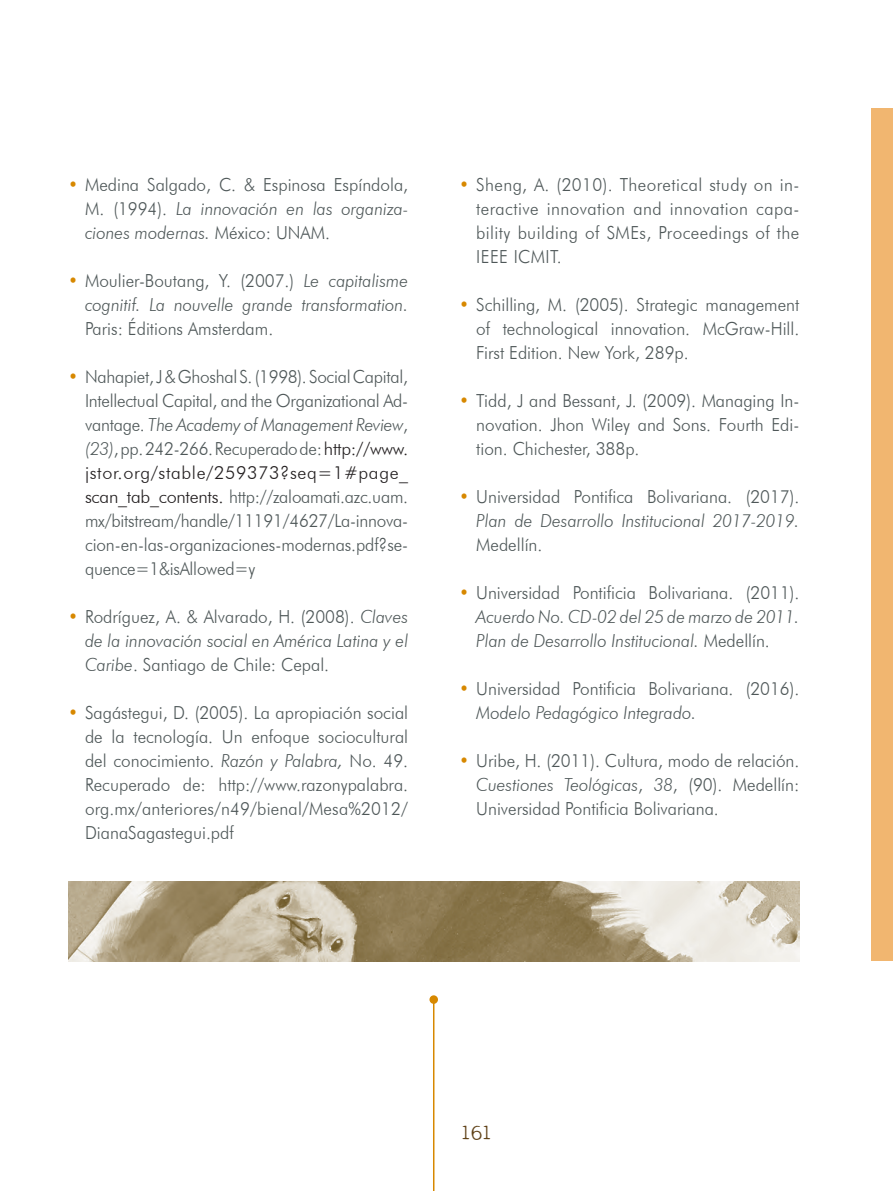
<style>
.page{position:relative;width:893px;height:1191px;background:#fff}
.page>*{position:absolute;margin:0;border:0;box-sizing:border-box;transform-origin:0 0}
.t1{font:21px "My type of font";color:#604218}
._01b_Texto_Corrido_D{font:300 18px/24px "Futura BT";color:#4e5758;text-align:justify;scale:.95 1}
._01b_Texto_Corrido_D-2{font:italic 300 18px/24px "Futura BT";color:#4e5758;text-align:justify;scale:.95 1}
.s1{color:#d78800}
.s2{font-style:italic}
.s3{font-style:normal;color:#d78800}
.s4{font-style:normal}
.s5{color:#231f20}
</style>
<div class="page">
<hr style="left:433px;top:999px;width:1px;height:192px;background:#d78800">
<div style="left:429px;top:995px;width:9px;height:8px;background:#d78800;border-radius:50%"></div>
<div style="left:872px;top:108px;width:21px;height:853px;background:#f1b670"></div>
<img style="left:68px;top:881px;width:731px;height:80px">
<p class="_01b_Texto_Corrido_D" style="left:85px;top:172px;width:342px;text-indent:-17px"><span class="s1">•</span> Medina Salgado, C. &amp; Espinosa Espíndola, M. (1994). <span class="s2">La innovación en las organiza&shy;ciones modernas.</span> México: UNAM.</p>
<p class="_01b_Texto_Corrido_D-2" style="left:85px;top:268px;width:342px;text-indent:-17px"><span class="s3">•</span> <span class="s4">Moulier-Boutang, Y. (2007.)</span> Le capitalisme cognitif. La nouvelle grande transformation.<br><span class="s4">Paris: Éditions Amsterdam.</span></p>
<p class="_01b_Texto_Corrido_D" style="left:85px;top:364px;width:342px;text-indent:-17px"><span class="s1">•</span> Nahapiet, J &amp; Ghoshal S. (1998). Social Capital, Intellectual Capital, and the Organizational Ad&shy;vantage. <span class="s2">The Academy of Management Review</span>, <span class="s2">(23)</span>, pp. 242-266. Recuperado de: <span class="s5">http://www. jstor.org/stable/259373?seq=1#page_ scan_tab_contents.</span> http://zaloamati.azc.uam. mx/bitstream/handle/11191/4627/La-innova&shy;cion-en-las-organizaciones-modernas.pdf?se&shy;quence=1&amp;isAllowed=y</p>
<p class="_01b_Texto_Corrido_D" style="left:85px;top:604px;width:342px;text-indent:-17px"><span class="s1">•</span> Rodríguez, A. &amp; Alvarado, H. (2008). <span class="s2">Claves de la innovación social en América Latina y el Caribe</span>. Santiago de Chile: Cepal.</p>
<p class="_01b_Texto_Corrido_D" style="left:85px;top:700px;width:342px;text-indent:-17px"><span class="s1">•</span> Sagástegui, D. (2005). La apropiación social de la tecnología. Un enfoque sociocultural del conocimiento. <span class="s2">Razón y Palabra,</span> No. 49.<br>Recuperado de: http://www.razonypalabra. org.mx/anteriores/n49/bienal/Mesa%2012/ DianaSagastegui.pdf</p>
<p class="_01b_Texto_Corrido_D" style="left:476px;top:172px;width:342px;text-indent:-17px"><span class="s1">•</span> Sheng, A. (2010). Theoretical study on in&shy;teractive innovation and innovation capa&shy;bility building of SMEs, Proceedings of the IEEE ICMIT.</p>
<p class="_01b_Texto_Corrido_D" style="left:476px;top:292px;width:342px;text-indent:-17px"><span class="s1">•</span> Schilling, M. (2005). Strategic management of technological innovation. McGraw-Hill.<br>First Edition. New York, 289p.</p>
<p class="_01b_Texto_Corrido_D" style="left:476px;top:388px;width:342px;text-indent:-17px"><span class="s1">•</span> Tidd, J and Bessant, J. (2009). Managing In&shy;novation. Jhon Wiley and Sons. Fourth Edi&shy;tion. Chichester, 388p.</p>
<p class="_01b_Texto_Corrido_D" style="left:476px;top:484px;width:342px;text-indent:-17px"><span class="s1">•</span> Universidad Pontifica Bolivariana. (2017).<br><span class="s2">Plan de Desarrollo Institucional 2017-2019.<br></span>Medellín.</p>
<p class="_01b_Texto_Corrido_D-2" style="left:476px;top:580px;width:342px;text-indent:-17px"><span class="s3">•</span> <span class="s4">Universidad Pontificia Bolivariana. (2011).<br></span>Acuerdo No. CD-02 del 25 de marzo de 2011.<br>Plan de Desarrollo Institucional. <span class="s4">Medellín.</span></p>
<p class="_01b_Texto_Corrido_D" style="left:476px;top:676px;width:342px;text-indent:-17px"><span class="s1">•</span> Universidad Pontificia Bolivariana. (2016).<br><span class="s2">Modelo Pedagógico Integrado.</span></p>
<p class="_01b_Texto_Corrido_D" style="left:476px;top:748px;width:342px;text-indent:-17px"><span class="s1">•</span> Uribe, H. (2011). Cultura, modo de relación.<br><span class="s2">Cuestiones Teológicas</span>, <span class="s2">38</span>, (90). Medellín:<br>Universidad Pontificia Bolivariana.</p>
<p class="t1" style="left:461px;top:1119px;width:32px">161</p>
</div>
